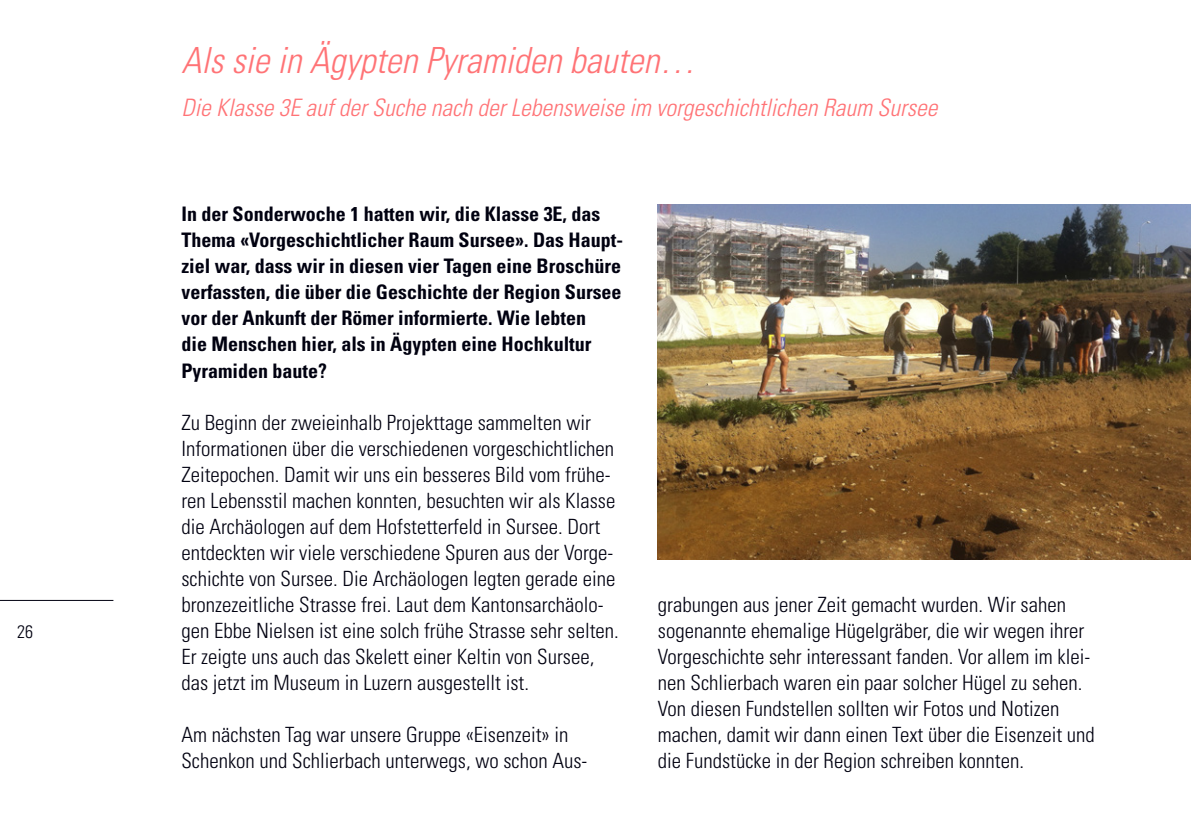
<style>
.page{position:relative;width:1191px;height:840px;background:#fff}
.page>*{position:absolute;margin:0;border:0;box-sizing:border-box;transform-origin:0 0}
.t1{font:italic 300 condensed 36px "Univers";color:#ff7376}
.t2{font:italic 300 condensed 24px "Univers";color:#ff7376}
.t3{font:300 condensed 21px/26px "Univers";color:#000110}
.t4{font:700 condensed 20px/26px "Univers";color:#000110}
.t5{font:300 condensed 18px "Univers";color:#000110}
</style>
<div class="page">
<hr style="left:0;top:599px;width:113px;height:1px;background:#000110">
<img style="left:658px;top:205px;width:533px;height:354px">
<p class="t5" style="left:17px;top:620px;width:17px">26</p>
<h1 class="t1" style="left:181px;top:39px;width:515px">Als sie in Ägypten Pyramiden bauten…</h1>
<p class="t2" style="left:181px;top:93px;width:757px">Die Klasse 3E auf der Suche nach der Lebensweise im vorgeschichtlichen Raum Sursee</p>
<p class="t4" style="left:181px;top:201px;width:443px">In der Sonderwoche 1 hatten wir, die Klasse 3E, das Thema «Vorgeschichtlicher Raum Sursee». Das Haupt&shy;ziel war, dass wir in diesen vier Tagen eine Broschüre verfassten, die über die Geschichte der Region Sursee vor der Ankunft der Römer informierte. Wie lebten<br>die Menschen hier, als in Ägypten eine Hochkultur Pyramiden baute?</p>
<p class="t3" style="left:181px;top:408px;width:439px">Zu Beginn der zweieinhalb Projekttage sammelten wir Informationen über die verschiedenen vorgeschichtlichen Zeitepochen. Damit wir uns ein besseres Bild vom frühe&shy;ren Lebensstil machen konnten, besuchten wir als Klasse die Archäologen auf dem Hofstetterfeld in Sursee. Dort entdeckten wir viele verschiedene Spuren aus der Vorge&shy;schichte von Sursee. Die Archäologen legten gerade eine bronzezeitliche Strasse frei. Laut dem Kantonsarchäolo&shy;gen Ebbe Nielsen ist eine solch frühe Strasse sehr selten.<br>Er zeigte uns auch das Skelett einer Keltin von Sursee, das jetzt im Museum in Luzern ausgestellt ist.</p>
<p class="t3" style="left:181px;top:720px;width:407px">Am nächsten Tag war unsere Gruppe «Eisenzeit» in<br>Schenkon und Schlierbach unterwegs, wo schon Aus-</p>
<p class="t3" style="left:658px;top:590px;width:438px">grabungen aus jener Zeit gemacht wurden. Wir sahen sogenannte ehemalige Hügelgräber, die wir wegen ihrer Vorgeschichte sehr interessant fanden. Vor allem im klei&shy;nen Schlierbach waren ein paar solcher Hügel zu sehen.<br>Von diesen Fundstellen sollten wir Fotos und Notizen machen, damit wir dann einen Text über die Eisenzeit und die Fundstücke in der Region schreiben konnten.</p>
</div>
